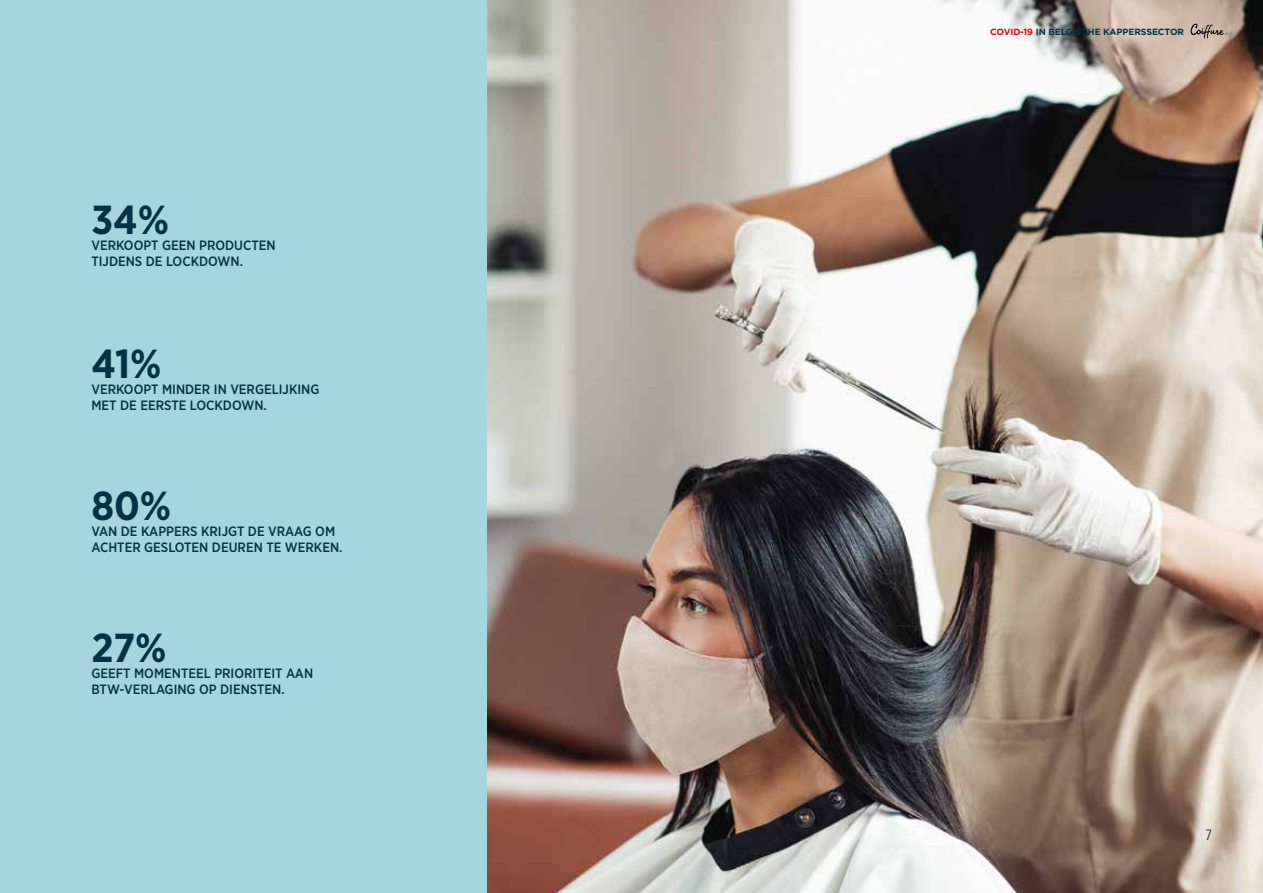
<style>
.page{position:relative;width:1263px;height:893px;background:#fff}
.page>*{position:absolute;margin:0;border:0;box-sizing:border-box;transform-origin:0 0}
.t1{font:700 40.5px "Gotham Narrow";color:#013347}
.t2{font:300 condensed 15px "Univers LT Std";color:#013347}
.t3{font:500 13.5px/16.2px "Gotham Narrow";color:#013347}
.t4{font:700 9px "Gotham";letter-spacing:-.01em;color:#013347}
.s1{color:#e30613}
</style>
<div class="page">
<img style="left:487px;top:0;width:776px;height:893px">
<div style="left:0;top:0;width:487px;height:893px;background:#a5d5de"></div>
<svg style="left:1190px;top:23px;width:43px;height:16px"></svg>
<h1 class="t1" style="left:91px;top:194px;width:79px">34%</h1>
<p class="t3" style="left:91px;top:237px;width:186px">VERKOOPT GEEN PRODUCTEN<br>TIJDENS DE LOCKDOWN.</p>
<h1 class="t1" style="left:91px;top:338px;width:72px">41%</h1>
<p class="t3" style="left:91px;top:381px;width:230px">VERKOOPT MINDER IN VERGELIJKING<br>MET DE EERSTE LOCKDOWN.</p>
<h1 class="t1" style="left:91px;top:479px;width:81px">80%</h1>
<p class="t3" style="left:91px;top:523px;width:253px">VAN DE KAPPERS KRIJGT DE VRAAG OM<br>ACHTER GESLOTEN DEUREN TE WERKEN.</p>
<h1 class="t1" style="left:91px;top:621px;width:77px">27%</h1>
<p class="t3" style="left:91px;top:665px;width:223px">GEEFT MOMENTEEL PRIORITEIT AAN<br>BTW-VERLAGING OP DIENSTEN.</p>
<p class="t4" style="left:990px;top:26px;width:195px"><span class="s1">COVID-19</span> IN BELGISCHE KAPPERSSECTOR</p>
<p class="t2" style="left:1206px;top:826px;width:8px">7</p>
</div>
